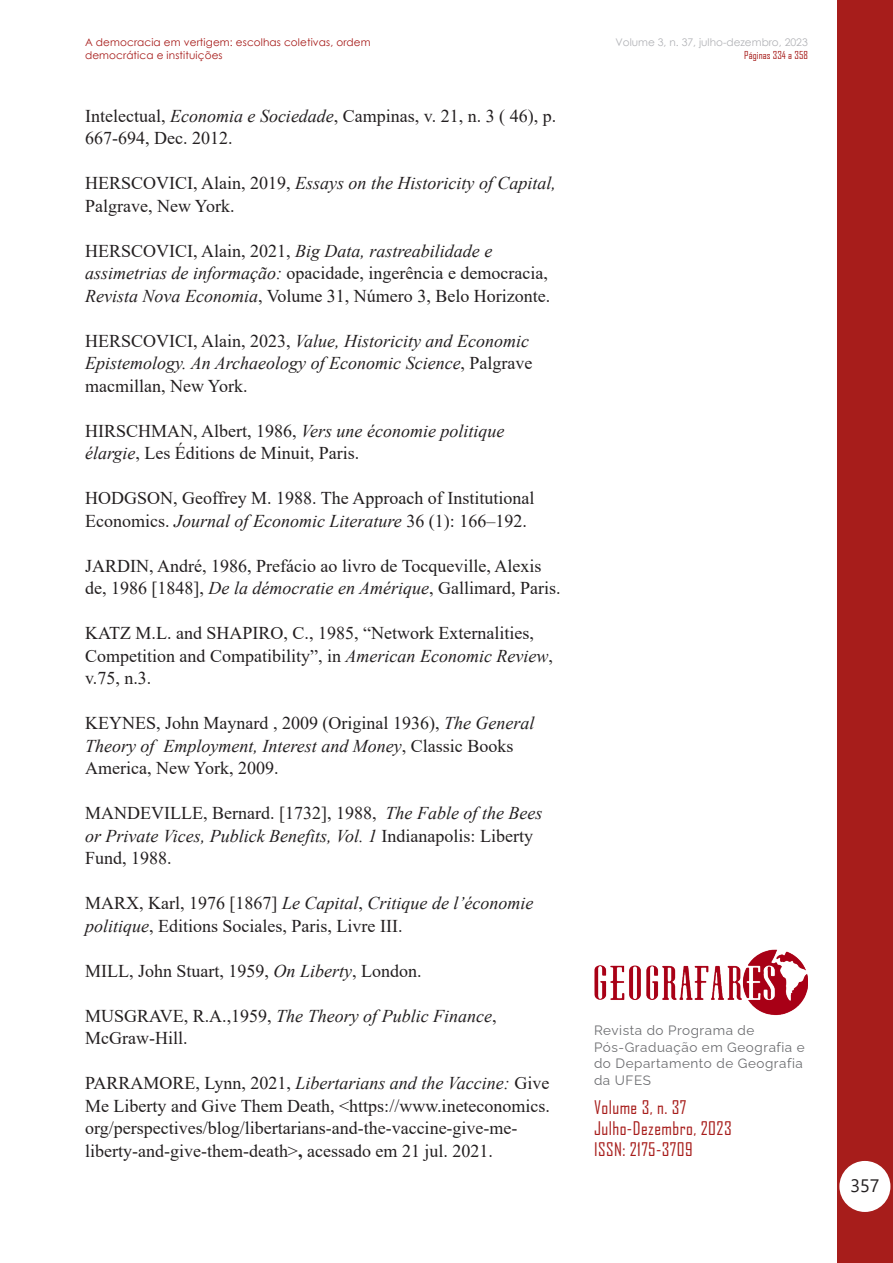
<style>
.page{position:relative;width:893px;height:1263px;background:#fff}
.page>*{position:absolute;margin:0;border:0;box-sizing:border-box;transform-origin:0 0}
.Geo_Referências{font:18px/22.5px "Times New Roman";color:#231f20}
.Geo_Referências-2{font:italic 18px/22.5px "Times New Roman";color:#231f20}
.t1{font:18px/21px "Agency FB";letter-spacing:.025em;color:#a71d1b}
.t2{font:18px "Segoe UI";color:#231f20}
.t3{font:13.5px/16.5px "Raleway";letter-spacing:.04em;color:#6c6d70}
.t4{font:10.5px/12.6px "Century Gothic";letter-spacing:.01em;color:#a71d1b}
.t5{font:10.5px "Century Gothic";color:#b2b3b7}
.t6{font:10.5px "Agency FB";letter-spacing:.01em;color:#a71d1b}
.s1{font-style:italic}
.s2{font-style:normal}
.s3{font-weight:700}
</style>
<div class="page">
<div style="left:837px;top:0;width:56px;height:1263px;background:#a71d1b"></div>
<div style="left:839px;top:1161px;width:51px;height:51px;background:#fff;border-radius:50%"></div>
<img style="left:594px;top:949px;width:213px;height:67px">
<p class="t4" style="left:85px;top:36px;width:287px">A democracia em vertigem: escolhas coletivas, ordem democrática e instituições</p>
<p class="Geo_Referências" style="left:85px;top:104px;width:473px">Intelectual, <span class="s1">Economia e Sociedade</span>, Campinas, v. 21, n. 3 ( 46), p.<br>667-694, Dec. 2012.</p>
<p class="Geo_Referências" style="left:85px;top:171px;width:473px">HERSCOVICI, Alain, 2019, <span class="s1">Essays on the Historicity of Capital,<br></span>Palgrave, New York.</p>
<p class="Geo_Referências" style="left:85px;top:239px;width:467px">HERSCOVICI, Alain, 2021, <span class="s1">Big Data, rastreabilidade e assimetrias de informação:</span> opacidade, ingerência e democracia,<br><span class="s1">Revista Nova Economia</span>, Volume 31, Número 3, Belo Horizonte.</p>
<p class="Geo_Referências-2" style="left:85px;top:329px;width:449px"><span class="s2">HERSCOVICI, Alain, 2023,</span> Value, Historicity and Economic<br>Epistemology. An Archaeology of Economic Science<span class="s2">, Palgrave macmillan, New York.</span></p>
<p class="Geo_Referências" style="left:85px;top:419px;width:421px">HIRSCHMAN, Albert, 1986, <span class="s1">Vers une économie politique élargie</span>, Les Éditions de Minuit, Paris.</p>
<p class="Geo_Referências" style="left:85px;top:486px;width:451px">HODGSON, Geoffrey M. 1988. The Approach of Institutional<br>Economics. <span class="s1">Journal of Economic Literature</span> 36 (1): 166–192.</p>
<p class="Geo_Referências" style="left:85px;top:554px;width:477px">JARDIN, André, 1986, Prefácio ao livro de Tocqueville, Alexis de, 1986 [1848], <span class="s1">De la démocratie en Amérique</span>, Gallimard, Paris.</p>
<p class="Geo_Referências" style="left:85px;top:621px;width:469px">KATZ M.L. and SHAPIRO, C., 1985, “Network Externalities,<br>Competition and Compatibility”, in <span class="s1">American Economic Review</span>, v.75, n.3.</p>
<p class="Geo_Referências" style="left:85px;top:711px;width:451px">KEYNES, John Maynard , 2009 (Original 1936), <span class="s1">The General<br>Theory of Employment, Interest and Money</span>, Classic Books<br>America, New York, 2009.</p>
<p class="Geo_Referências" style="left:85px;top:801px;width:459px">MANDEVILLE, Bernard. [1732], 1988, <span class="s1">The Fable of the Bees or Private Vices, Publick Benefits, Vol. 1</span> Indianapolis: Liberty<br>Fund, 1988.</p>
<p class="Geo_Referências" style="left:85px;top:891px;width:450px">MARX, Karl, 1976 [1867] <span class="s1">Le Capital</span>, <span class="s1">Critique de l’économie politique</span>, Editions Sociales, Paris, Livre III.</p>
<p class="Geo_Referências" style="left:85px;top:959px;width:338px">MILL, John Stuart, 1959, <span class="s1">On Liberty</span>, London.</p>
<p class="Geo_Referências" style="left:85px;top:1004px;width:413px">MUSGRAVE, R.A.,1959, <span class="s1">The Theory of Public Finance</span>,<br>McGraw-Hill.</p>
<p class="Geo_Referências" style="left:85px;top:1071px;width:467px">PARRAMORE, Lynn, 2021, <span class="s1">Libertarians and the Vaccine:</span> Give Me Liberty and Give Them Death, &lt;https://www.ineteconomics. org/perspectives/blog/libertarians-and-the-vaccine-give-me&shy;liberty-and-give-them-death&gt;<span class="s3">,</span> acessado em 21 jul. 2021.</p>
<p class="t5" style="left:615px;top:35px;width:194px">Volume 3, n. 37, julho-dezembro, 2023</p>
<p class="t6" style="left:744px;top:49px;width:65px">Páginas 334 a 358</p>
<p class="t3" style="left:594px;top:1021px;width:212px">Revista do Programa de<br>Pós-Graduação em Geografia e do Departamento de Geografia da UFES</p>
<p class="t1" style="left:594px;top:1096px;width:139px">Volume 3, n. 37<br>Julho-Dezembro, 2023<br>ISSN: 2175-3709</p>
<p class="t2" style="left:850px;top:1168px;width:31px">357</p>
</div>
